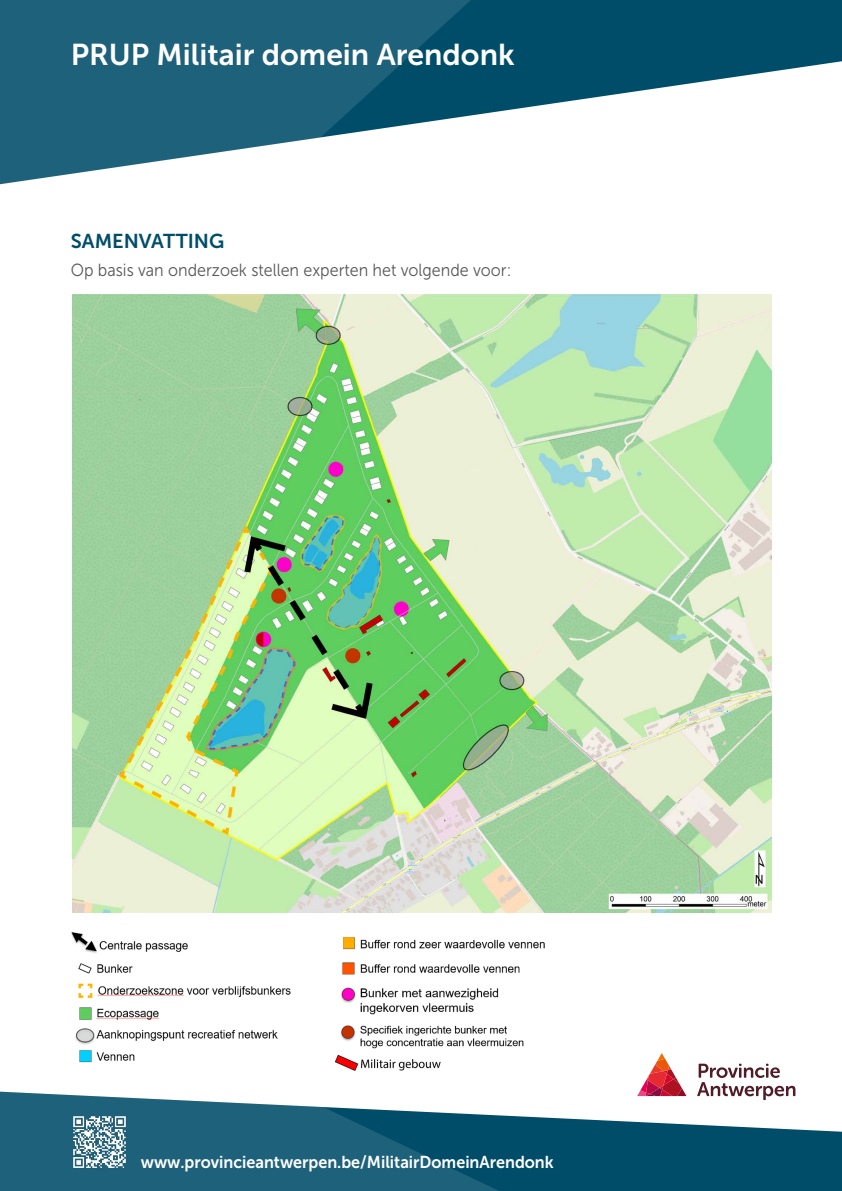
<style>
.page{position:relative;width:842px;height:1191px;background:#fff}
.page>*{position:absolute;margin:0;border:0;box-sizing:border-box;transform-origin:0 0}
.t1{font:30px "Museo Sans 700";color:#fff}
.t2{font:20px "Museo Sans 700";color:#004d6a}
.t3{font:17.5px "Museo Sans 300";color:#575756;scale:.92 1}
.t4{font:17.15px "Museo Sans 700";color:#fff;scale:.94 1}
</style>
<div class="page">
<svg style="left:529px;top:1091px;width:313px;height:100px;fill:#004d6a"></svg>
<svg style="left:0;top:1091px;width:529px;height:100px;background:#38738a"></svg>
<svg style="left:697px;top:1063px;width:98px;height:37px"></svg>
<svg style="left:637px;top:1053px;width:49px;height:43px"></svg>
<img style="left:71px;top:1113px;width:57px;height:57px">
<svg style="left:526px;top:0;width:316px;height:108px;fill:#004d6a"></svg>
<svg style="left:0;top:0;width:526px;height:185px;fill:#1e617b"></svg>
<img style="left:72px;top:295px;width:699px;height:618px">
<img style="left:71px;top:932px;width:220px;height:131px">
<img style="left:335px;top:937px;width:210px;height:133px">
<h1 class="t1" style="left:71px;top:38px;width:445px">PRUP Militair domein Arendonk</h1>
<p class="t2" style="left:71px;top:230px;width:155px">SAMENVATTING</p>
<p class="t3" style="left:71px;top:260px;width:480px">Op basis van onderzoek stellen experten het volgende voor:</p>
<p class="t4" style="left:141px;top:1152px;width:441px">www.provincieantwerpen.be/MilitairDomeinArendonk</p>
</div>
